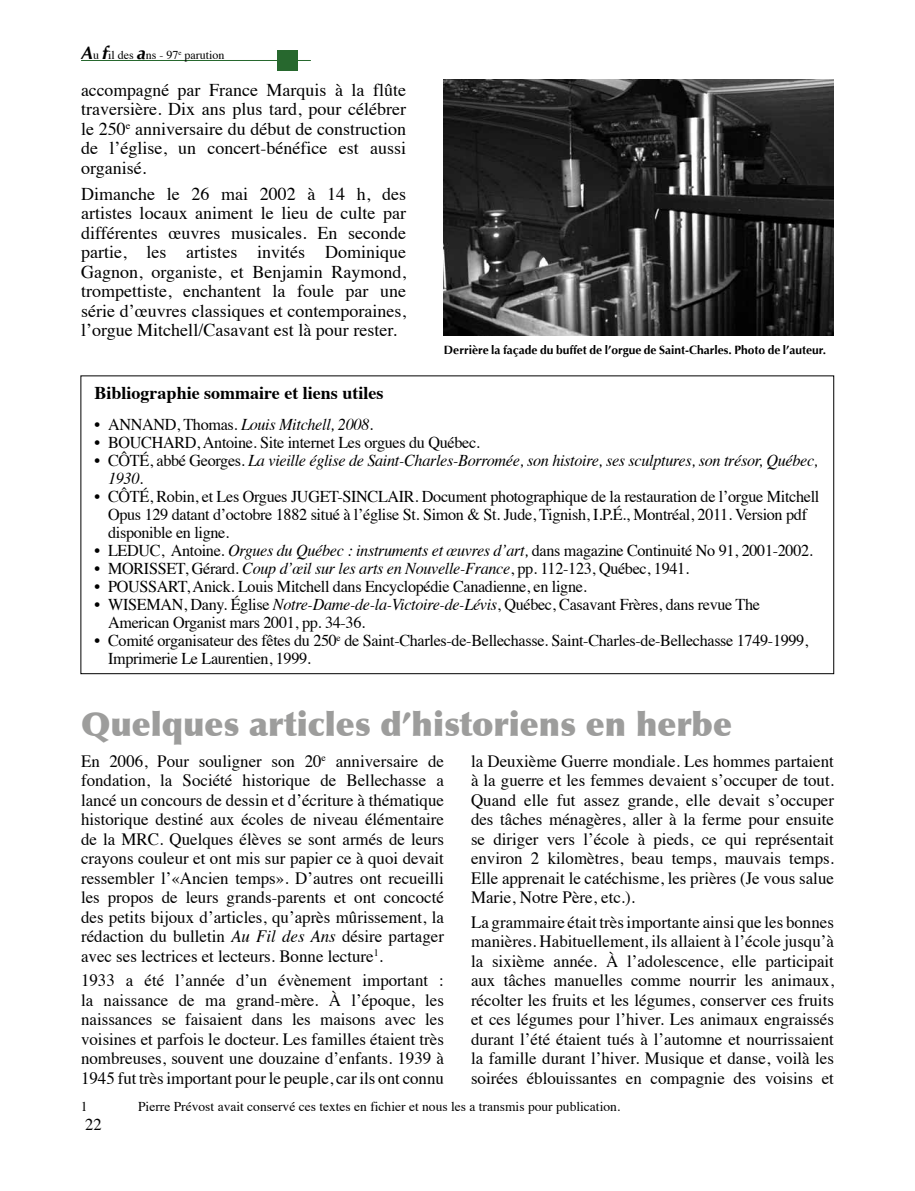
<style>
.page{position:relative;width:915px;height:1191px;background:#fff}
.page>*{position:absolute;margin:0;border:0;box-sizing:border-box;transform-origin:0 0}
.t1{font:900 33px "Optima";color:#9d9d9c}
.t2{font:18px/19.5px "Times";color:#000;text-align:justify}
.t3{font:700 18px "Times";color:#000}
.t4{font:17.25px/19.5px "Times";color:#000;text-align:justify}
.t5{font:16.5px/18px "Times";letter-spacing:-.02em;color:#000}
.t6{font:italic 16.5px/18px "Times";letter-spacing:-.02em;color:#000}
.t7{font:13.5px "Times";color:#000}
.t8{font:700 12px "Optima";color:#000}
.t9{font:12px "Times";color:#000}
.s1{font-family:"Optima";font-weight:700;font-style:italic;font-size:18px}
.s2{font-style:normal}
.s3{font-style:italic}
</style>
<div class="page">
<hr style="left:81px;top:60px;width:230px;height:1px;background:#27682e">
<div style="left:277px;top:50px;width:20px;height:21px;background:#27682e"></div>
<img style="left:444px;top:80px;width:389px;height:255px">
<p class="t9" style="left:81px;top:44px;width:145px"><span class="s1">A</span>u <span class="s1">f</span>il des <span class="s1">a</span>ns - 97<sup>e</sup> parution</p>
<p class="t2" style="left:81px;top:78px;width:326px">accompagné par France Marquis à la flûte traversière. Dix ans plus tard, pour célébrer le 250<sup>e</sup> anniversaire du début de construction de l’église, un concert-bénéfice est aussi organisé.</p>
<p class="t2" style="left:81px;top:182px;width:326px">Dimanche le 26 mai 2002 à 14 h, des artistes locaux animent le lieu de culte par différentes œuvres musicales. En seconde partie, les artistes invités Dominique Gagnon, organiste, et Benjamin Raymond, trompettiste, enchantent la foule par une série d’œuvres classiques et contemporaines, l’orgue Mitchell/Casavant est là pour rester.</p>
<p class="t8" style="left:444px;top:343px;width:383px">Derrière la façade du buffet de l’orgue de Saint-Charles. Photo de l’auteur.</p>
<p class="t3" style="left:94px;top:375px;width:290px">Bibliographie sommaire et liens utiles</p>
<p class="t6" style="left:94px;top:415px;width:280px"><span class="s2">• ANNAND, Thomas.</span> Louis Mitchell, 2008<span class="s2">.</span></p>
<p class="t5" style="left:94px;top:432px;width:387px">• BOUCHARD, Antoine. Site internet Les orgues du Québec.</p>
<p class="t6" style="left:108px;top:451px;width:711px;text-indent:-14px"><span class="s2">• CÔTÉ, abbé Georges.</span> La vieille église de Saint-Charles-Borromée, son histoire, ses sculptures, son trésor, Québec,<br>1930.</p>
<p class="t5" style="left:108px;top:486px;width:712px;text-indent:-14px">• CÔTÉ, Robin, et Les Orgues JUGET-SINCLAIR. Document photographique de la restauration de l’orgue Mitchell<br>Opus 129 datant d’octobre 1882 situé à l’église St. Simon &amp; St. Jude, Tignish, I.P.É., Montréal, 2011. Version pdf disponible en ligne.</p>
<p class="t5" style="left:94px;top:540px;width:719px">• LEDUC, Antoine. <span class="s3">Orgues du Québec : instruments et œuvres d’art,</span> dans magazine Continuité No 91, 2001-2002.</p>
<p class="t5" style="left:94px;top:558px;width:595px">• MORISSET, Gérard. <span class="s3">Coup d’œil sur les arts en Nouvelle-France</span>, pp. 112-123, Québec, 1941.</p>
<p class="t5" style="left:94px;top:576px;width:493px">• POUSSART, Anick. Louis Mitchell dans Encyclopédie Canadienne, en ligne.</p>
<p class="t5" style="left:108px;top:594px;width:653px;text-indent:-14px">• WISEMAN, Dany. Église <span class="s3">Notre-Dame-de-la-Victoire-de-Lévis</span>, Québec, Casavant Frères, dans revue The<br>American Organist mars 2001, pp. 34-36.</p>
<p class="t5" style="left:108px;top:630px;width:701px;text-indent:-13px">• Comité organisateur des fêtes du 250<sup>e</sup> de Saint-Charles-de-Bellechasse. Saint-Charles-de-Bellechasse 1749-1999,<br>Imprimerie Le Laurentien, 1999.</p>
<h1 class="t1" style="left:81px;top:704px;width:652px">Quelques articles d’historiens en herbe</h1>
<p class="t4" style="left:81px;top:750px;width:364px">En 2006, Pour souligner son 20<sup>e</sup> anniversaire de fondation, la Société historique de Bellechasse a lancé un concours de dessin et d’écriture à thématique historique destiné aux écoles de niveau élémentaire de la MRC. Quelques élèves se sont armés de leurs crayons couleur et ont mis sur papier ce à quoi devait ressembler l’«Ancien temps». D’autres ont recueilli les propos de leurs grands-parents et ont concocté des petits bijoux d’articles, qu’après mûrissement, la rédaction du bulletin <span class="s3">Au Fil des Ans</span> désire partager avec ses lectrices et lecteurs. Bonne lecture<sup>1</sup>.</p>
<p class="t4" style="left:81px;top:969px;width:364px">1933 a été l’année d’un évènement important : la naissance de ma grand-mère. À l’époque, les naissances se faisaient dans les maisons avec les voisines et parfois le docteur. Les familles étaient très nombreuses, souvent une douzaine d’enfants. 1939 à 1945 fut très important pour le peuple, car ils ont connu</p>
<p class="t4" style="left:471px;top:750px;width:364px">la Deuxième Guerre mondiale. Les hommes partaient à la guerre et les femmes devaient s’occuper de tout.<br>Quand elle fut assez grande, elle devait s’occuper des tâches ménagères, aller à la ferme pour ensuite se diriger vers l’école à pieds, ce qui représentait environ 2 kilomètres, beau temps, mauvais temps.<br>Elle apprenait le catéchisme, les prières (Je vous salue Marie, Notre Père, etc.).</p>
<p class="t4" style="left:471px;top:910px;width:364px">La grammaire était très importante ainsi que les bonnes manières. Habituellement, ils allaient à l’école jusqu’à la sixième année. À l’adolescence, elle participait aux tâches manuelles comme nourrir les animaux, récolter les fruits et les légumes, conserver ces fruits et ces légumes pour l’hiver. Les animaux engraissés durant l’été étaient tués à l’automne et nourrissaient la famille durant l’hiver. Musique et danse, voilà les soirées éblouissantes en compagnie des voisins et</p>
<p class="t7" style="left:81px;top:1093px;width:8px">1</p>
<p class="t7" style="left:138px;top:1093px;width:483px">Pierre Prévost avait conservé ces textes en fichier et nous les a transmis pour publication.</p>
<p class="t5" style="left:85px;top:1114px;width:18px">22</p>
</div>
